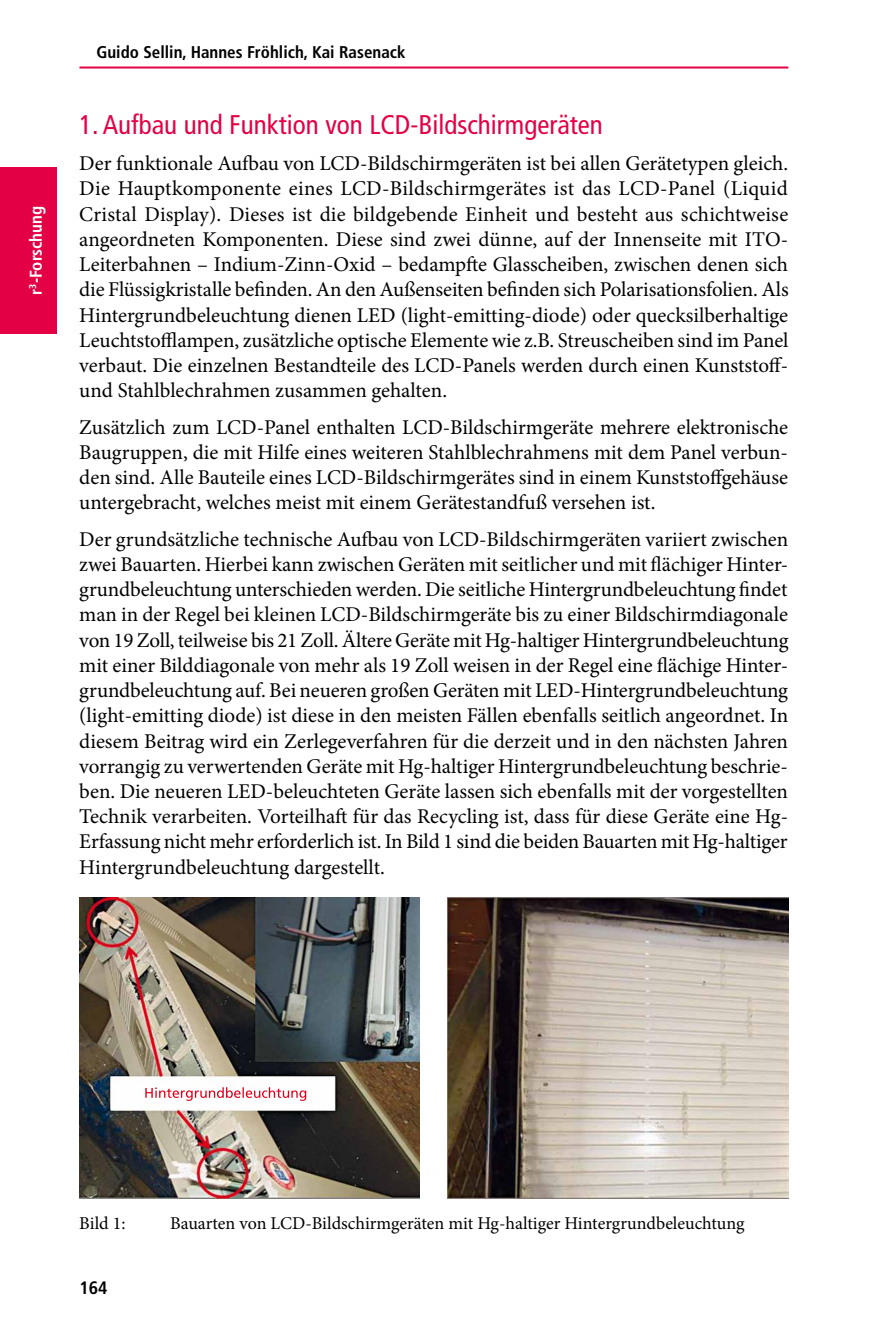
<style>
.page{position:relative;width:879px;height:1333px;background:#fff}
.page>*{position:absolute;margin:0;border:0;box-sizing:border-box;transform-origin:0 0}
.t1{font:condensed 27px "Frutiger";color:#e30045}
.t2{font:21px/25.2px "Minion Pro";letter-spacing:-.005em;color:#000;text-align:justify}
.t3{font:18px "Minion Pro";color:#000}
.t4{font:700 condensed 18px "Frutiger";color:#000}
.t5{font:700 condensed 17px "Frutiger";color:#000}
.t6{font:700 condensed 17px "Frutiger";color:#fff}
</style>
<div class="page">
<hr style="left:79px;top:66px;width:709px;height:2px;background:#e30045">
<div style="left:0;top:167px;width:57px;height:166px;background:#e30045"></div>
<img style="left:79px;top:897px;width:341px;height:301px">
<img style="left:145px;top:1087px;width:161px;height:13px">
<img style="left:448px;top:897px;width:340px;height:301px">
<p class="t6" style="left:26px;top:294px;width:90px;rotate:-90deg">r<sup>3</sup>-Forschung</p>
<p class="t5" style="left:96px;top:42px;width:311px">Guido Sellin, Hannes Fröhlich, Kai Rasenack</p>
<p class="t1" style="left:79px;top:109px;width:525px">1. Aufbau und Funktion von LCD-Bildschirmgeräten</p>
<p class="t2" style="left:79px;top:151px;width:711px">Der funktionale Aufbau von LCD-Bildschirmgeräten ist bei allen Gerätetypen gleich.<br>Die Hauptkomponente eines LCD-Bildschirmgerätes ist das LCD-Panel (Liquid Cristal Display). Dieses ist die bildgebende Einheit und besteht aus schichtweise angeordneten Komponenten. Diese sind zwei dünne, auf der Innenseite mit ITO-Leiterbahnen – Indium-Zinn-Oxid – bedampfte Glasscheiben, zwischen denen sich die Flüssigkristalle befinden. An den Außenseiten befinden sich Polarisationsfolien. Als Hintergrundbeleuchtung dienen LED (light-emitting-diode) oder quecksilberhaltige Leuchtstofflampen, zusätzliche optische Elemente wie z.B. Streuscheiben sind im Panel verbaut. Die einzelnen Bestandteile des LCD-Panels werden durch einen Kunststoff&shy;und Stahlblechrahmen zusammen gehalten.</p>
<p class="t2" style="left:79px;top:414px;width:710px">Zusätzlich zum LCD-Panel enthalten LCD-Bildschirmgeräte mehrere elektronische Baugruppen, die mit Hilfe eines weiteren Stahlblechrahmens mit dem Panel verbun&shy;den sind. Alle Bauteile eines LCD-Bildschirmgerätes sind in einem Kunststoffgehäuse untergebracht, welches meist mit einem Gerätestandfuß versehen ist.</p>
<p class="t2" style="left:79px;top:526px;width:710px">Der grundsätzliche technische Aufbau von LCD-Bildschirmgeräten variiert zwischen zwei Bauarten. Hierbei kann zwischen Geräten mit seitlicher und mit flächiger Hinter&shy;grundbeleuchtung unterschieden werden. Die seitliche Hintergrundbeleuchtung findet man in der Regel bei kleinen LCD-Bildschirmgeräte bis zu einer Bildschirmdiagonale von 19 Zoll, teilweise bis 21 Zoll. Ältere Geräte mit Hg-haltiger Hintergrundbeleuchtung mit einer Bilddiagonale von mehr als 19 Zoll weisen in der Regel eine flächige Hinter&shy;grundbeleuchtung auf. Bei neueren großen Geräten mit LED-Hintergrundbeleuchtung (light-emitting diode) ist diese in den meisten Fällen ebenfalls seitlich angeordnet. In diesem Beitrag wird ein Zerlegeverfahren für die derzeit und in den nächsten Jahren vorrangig zu verwertenden Geräte mit Hg-haltiger Hintergrundbeleuchtung beschrie&shy;ben. Die neueren LED-beleuchteten Geräte lassen sich ebenfalls mit der vorgestellten Technik verarbeiten. Vorteilhaft für das Recycling ist, dass für diese Geräte eine Hg-Erfassung nicht mehr erforderlich ist. In Bild 1 sind die beiden Bauarten mit Hg-haltiger Hintergrundbeleuchtung dargestellt.</p>
<p class="t3" style="left:79px;top:1211px;width:48px">Bild 1:</p>
<p class="t3" style="left:170px;top:1211px;width:576px">Bauarten von LCD-Bildschirmgeräten mit Hg-haltiger Hintergrundbeleuchtung</p>
<p class="t4" style="left:79px;top:1276px;width:30px">164</p>
</div>
